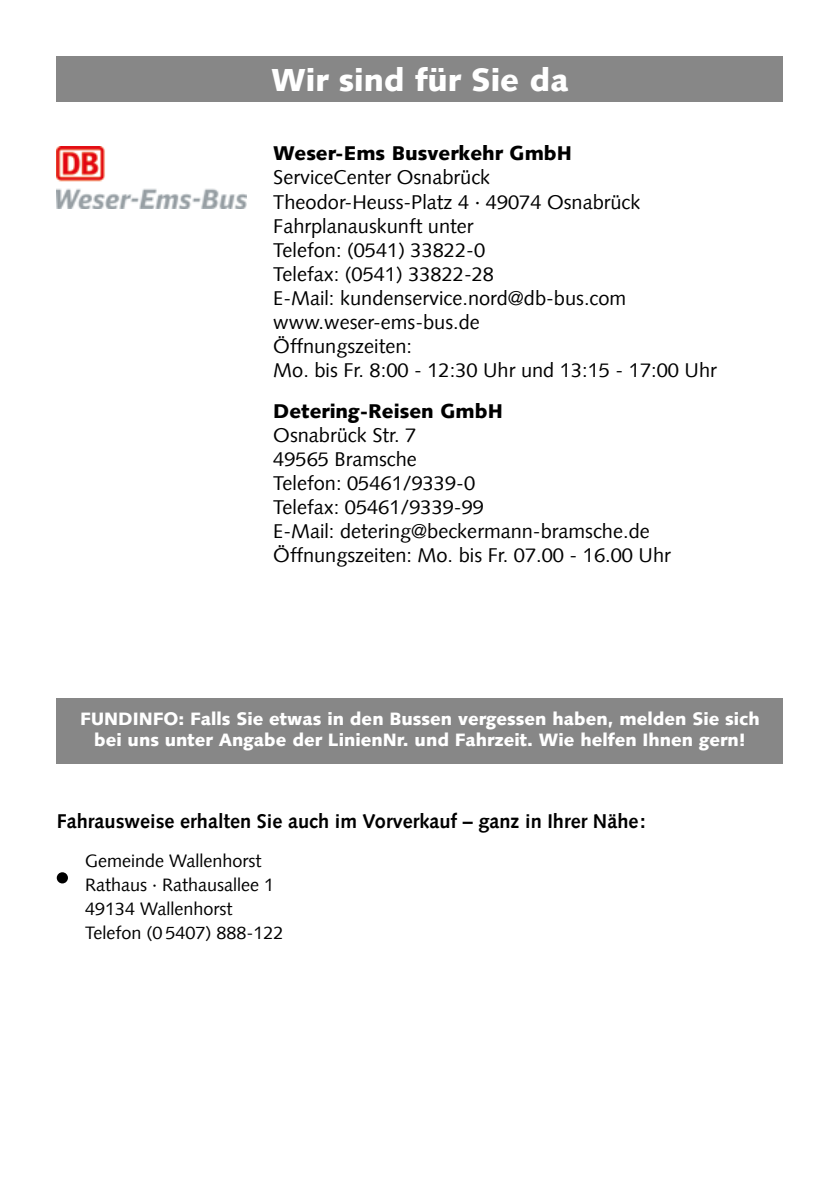
<style>
.page{position:relative;width:840px;height:1191px;background:#fff}
.page>*{position:absolute;margin:0;border:0;box-sizing:border-box;transform-origin:0 0}
.t1{font:900 32px "Syntax Com";color:#fff}
.t2{font:20px/24px "Syntax Com";color:#000}
.t3{font:700 20px "Syntax Com";color:#000}
.t4{font:900 20px "Syntax Com";color:#000}
.t5{font:900 18px/21.6px "Syntax Com";color:#fff;text-align:center}
.t6{font:18px/24px "Syntax Com";color:#000}
</style>
<div class="page">
<div style="left:57px;top:698px;width:725px;height:66px;background:#878787"></div>
<div style="left:57px;top:57px;width:725px;height:45px;background:#878787"></div>
<img style="left:56px;top:147px;width:191px;height:61px">
<div style="left:57px;top:872px;width:11px;height:11px;background:#000;border-radius:50%"></div>
<h1 class="t1" style="left:271px;top:61px;width:299px">Wir sind für Sie da</h1>
<p class="t4" style="left:273px;top:141px;width:300px">Weser-Ems Busverkehr GmbH</p>
<p class="t2" style="left:273px;top:166px;width:445px">ServiceCenter Osnabrück<br>Theodor-Heuss-Platz 4 · 49074 Osnabrück<br>Fahrplanauskunft unter<br>Telefon: (0541) 33822-0<br>Telefax: (0541) 33822-28<br>E-Mail: kundenservice.nord@db-bus.com www.weser-ems-bus.de<br>Öffnungszeiten:<br>Mo. bis Fr. 8:00 - 12:30 Uhr und 13:15 - 17:00 Uhr</p>
<p class="t4" style="left:273px;top:398px;width:231px">Detering-Reisen GmbH</p>
<p class="t2" style="left:273px;top:423px;width:399px">Osnabrück Str. 7<br>49565 Bramsche<br>Telefon: 05461/9339-0<br>Telefax: 05461/9339-99<br>E-Mail: detering@beckermann-bramsche.de<br>Öffnungszeiten: Mo. bis Fr. 07.00 - 16.00 Uhr</p>
<p class="t5" style="left:80px;top:708px;width:681px">FUNDINFO: Falls Sie etwas in den Bussen vergessen haben, melden Sie sich bei uns unter Angabe der LinienNr. und Fahrzeit. Wie helfen Ihnen gern!</p>
<p class="t3" style="left:57px;top:809px;width:590px">Fahrausweise erhalten Sie auch im Vorverkauf – ganz in Ihrer Nähe:</p>
<p class="t6" style="left:85px;top:849px;width:200px">Gemeinde Wallenhorst<br>Rathaus · Rathausallee 1<br>49134 Wallenhorst<br>Telefon (0 5407) 888-122</p>
</div>
